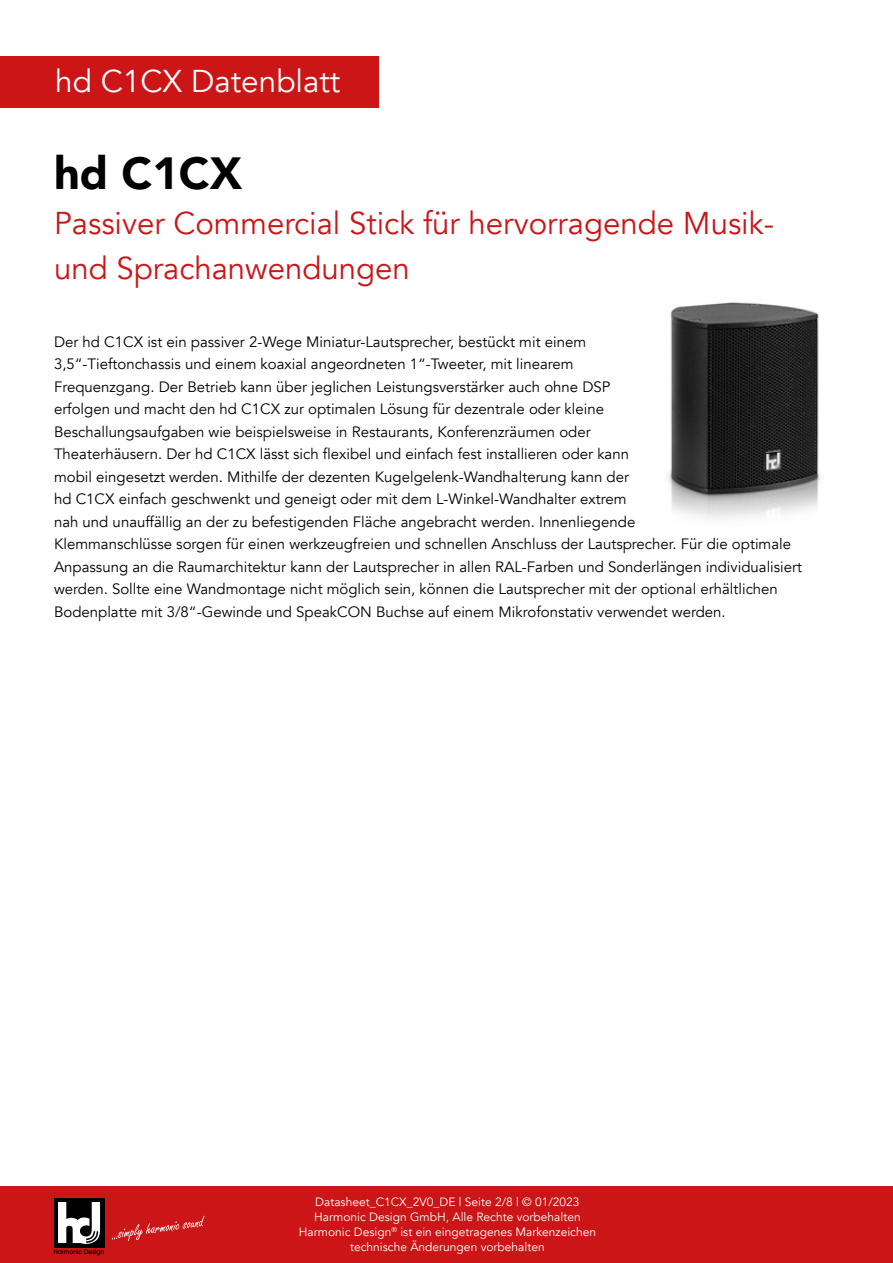
<style>
.page{position:relative;width:893px;height:1263px;background:#fff}
.page>*{position:absolute;margin:0;border:0;box-sizing:border-box;transform-origin:0 0}
.t1{font:900 45px "Avenir";color:#000}
.t2{font:31.5px/45px "Avenir";color:#cb1517}
.t3{font:31.5px "Avenir";color:#fff}
.t4{font:15px/22.5px "Avenir";color:#000}
.t5{font:12px/15px "Avenir";color:#fff;text-align:center}
.t6{font:500 6.45px "Avant Garde IT Cby BT";color:#000}
</style>
<div class="page">
<div style="left:0;top:1186px;width:893px;height:77px;background:#cb1517"></div>
<div style="left:54px;top:1198px;width:50px;height:49px;background:#020203"></div>
<svg style="left:58px;top:1202px;width:42px;height:42px"></svg>
<svg style="left:112px;top:1216px;width:93px;height:25px"></svg>
<img style="left:667px;top:302px;width:153px;height:217px">
<div style="left:0;top:57px;width:378px;height:51px;background:#cb1517"></div>
<h2 class="t3" style="left:55px;top:62px;width:287px">hd C1CX Datenblatt</h2>
<h1 class="t1" style="left:54px;top:135px;width:190px">hd C1CX</h1>
<h2 class="t2" style="left:54px;top:201px;width:722px">Passiver Commercial Stick für hervorragende Musik&shy;und Sprachanwendungen</h2>
<p class="t4" style="left:54px;top:330px;width:750px">Der hd C1CX ist ein passiver 2-Wege Miniatur-Lautsprecher, bestückt mit einem<br>3,5“-Tieftonchassis und einem koaxial angeordneten 1“-Tweeter, mit linearem<br>Frequenzgang. Der Betrieb kann über jeglichen Leistungsverstärker auch ohne DSP<br>erfolgen und macht den hd C1CX zur optimalen Lösung für dezentrale oder kleine<br>Beschallungsaufgaben wie beispielsweise in Restaurants, Konferenzräumen oder<br>Theaterhäusern. Der hd C1CX lässt sich flexibel und einfach fest installieren oder kann<br>mobil eingesetzt werden. Mithilfe der dezenten Kugelgelenk-Wandhalterung kann der<br>hd C1CX einfach geschwenkt und geneigt oder mit dem L-Winkel-Wandhalter extrem<br>nah und unauffällig an der zu befestigenden Fläche angebracht werden. Innenliegende<br>Klemmanschlüsse sorgen für einen werkzeugfreien und schnellen Anschluss der Lautsprecher. Für die optimale Anpassung an die Raumarchitektur kann der Lautsprecher in allen RAL-Farben und Sonderlängen individualisiert werden. Sollte eine Wandmontage nicht möglich sein, können die Lautsprecher mit der optional erhältlichen Bodenplatte mit 3/8“-Gewinde und SpeakCON Buchse auf einem Mikrofonstativ verwendet werden.</p>
<p class="t6" style="left:54px;top:1248px;width:52px">Harmonic Design</p>
<p class="t5" style="left:299px;top:1194px;width:299px">Datasheet_C1CX_2V0_DE | Seite 2/8 | © 01/2023<br>Harmonic Design GmbH, Alle Rechte vorbehalten Harmonic Design<sup>®</sup> ist ein eingetragenes Markenzeichen technische Änderungen vorbehalten</p>
</div>
